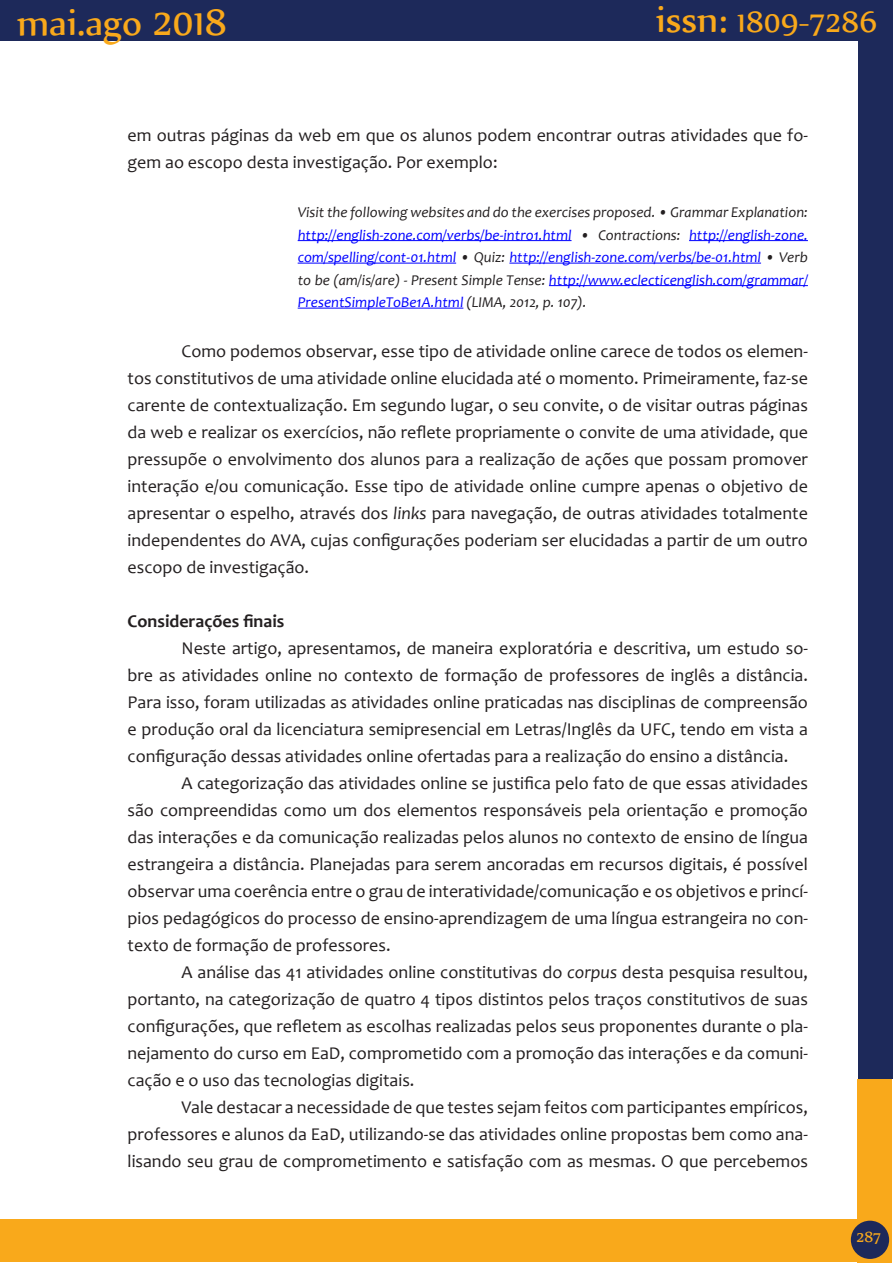
<style>
.page{position:relative;width:893px;height:1263px;background:#fff}
.page>*{position:absolute;margin:0;border:0;box-sizing:border-box;transform-origin:0 0}
.t1{font:45px "Nyala";color:#f9a91b}
.t2{font:36px "Nyala";color:#f9a91b}
.t3{font:18px/27px "Candara";color:#231f20;text-align:justify}
.t4{font:700 18px "Candara";color:#231f20}
.t5{font:18px "Nyala";color:#f9a91b}
.t6{font:italic 15px/22.5px "Candara";color:#00f;text-align:justify}
.s1{font-size:45px}
.s2{color:#231f20}
.s3{font-style:italic}
</style>
<div class="page">
<div style="left:858px;top:0;width:34px;height:1079px;background:#1d295a"></div>
<div style="left:0;top:0;width:890px;height:41px;background:#1d295a"></div>
<div style="left:857px;top:1079px;width:34px;height:184px;background:#f9a91b"></div>
<div style="left:0;top:1219px;width:860px;height:43px;background:#f9a91b"></div>
<div style="left:851px;top:1221px;width:38px;height:38px;background:#1d295a;border-radius:50%"></div>
<hr style="left:298px;top:240px;width:273px;height:1px;background:#00f">
<hr style="left:689px;top:240px;width:119px;height:1px;background:#00f">
<hr style="left:298px;top:263px;width:158px;height:1px;background:#00f">
<hr style="left:509px;top:263px;width:252px;height:1px;background:#00f">
<hr style="left:549px;top:285px;width:259px;height:1px;background:#00f">
<hr style="left:298px;top:308px;width:165px;height:1px;background:#00f">
<h1 class="t1" style="left:17px;top:-6px;width:212px">mai.ago 2018</h1>
<h2 class="t2" style="left:656px;top:0;width:223px"><span class="s1">issn:</span> 1809-7286</h2>
<p class="t3" style="left:128px;top:121px;width:682px">em outras páginas da web em que os alunos podem encontrar outras atividades que fo&shy;gem ao escopo desta investigação. Por exemplo:</p>
<p class="t6" style="left:298px;top:201px;width:512px"><span class="s2">Visit the following websites and do the exercises proposed. • Grammar Explanation: </span>http://english-zone.com/verbs/be-intro1.html <span class="s2">• Contractions:</span> http://english-zone. com/spelling/cont-01.html <span class="s2">• Quiz:</span> http://english-zone.com/verbs/be-01.html <span class="s2">• Verb to be (am/is/are) - Present Simple Tense:</span> http://www.eclecticenglish.com/grammar/ PresentSimpleToBe1A.html <span class="s2">(LIMA, 2012, p. 107).</span></p>
<p class="t3" style="left:128px;top:337px;width:682px;text-indent:54px">Como podemos observar, esse tipo de atividade online carece de todos os elemen&shy;tos constitutivos de uma atividade online elucidada até o momento. Primeiramente, faz-se carente de contextualização. Em segundo lugar, o seu convite, o de visitar outras páginas da web e realizar os exercícios, não reflete propriamente o convite de uma atividade, que pressupõe o envolvimento dos alunos para a realização de ações que possam promover interação e/ou comunicação. Esse tipo de atividade online cumpre apenas o objetivo de apresentar o espelho, através dos <span class="s3">links</span> para navegação, de outras atividades totalmente independentes do AVA, cujas configurações poderiam ser elucidadas a partir de um outro escopo de investigação.</p>
<p class="t4" style="left:128px;top:609px;width:158px">Considerações finais</p>
<p class="t3" style="left:128px;top:634px;width:682px;text-indent:54px">Neste artigo, apresentamos, de maneira exploratória e descritiva, um estudo so&shy;bre as atividades online no contexto de formação de professores de inglês a distância.<br>Para isso, foram utilizadas as atividades online praticadas nas disciplinas de compreensão e produção oral da licenciatura semipresencial em Letras/Inglês da UFC, tendo em vista a configuração dessas atividades online ofertadas para a realização do ensino a distância.</p>
<p class="t3" style="left:128px;top:769px;width:682px;text-indent:54px">A categorização das atividades online se justifica pelo fato de que essas atividades são compreendidas como um dos elementos responsáveis pela orientação e promoção das interações e da comunicação realizadas pelos alunos no contexto de ensino de língua estrangeira a distância. Planejadas para serem ancoradas em recursos digitais, é possível observar uma coerência entre o grau de interatividade/comunicação e os objetivos e princí&shy;pios pedagógicos do processo de ensino-aprendizagem de uma língua estrangeira no con&shy;texto de formação de professores.</p>
<p class="t3" style="left:128px;top:958px;width:682px;text-indent:54px">A análise das 41 atividades online constitutivas do <span class="s3">corpus</span> desta pesquisa resultou, portanto, na categorização de quatro 4 tipos distintos pelos traços constitutivos de suas configurações, que refletem as escolhas realizadas pelos seus proponentes durante o pla&shy;nejamento do curso em EaD, comprometido com a promoção das interações e da comuni&shy;cação e o uso das tecnologias digitais.</p>
<p class="t3" style="left:128px;top:1093px;width:682px;text-indent:54px">Vale destacar a necessidade de que testes sejam feitos com participantes empíricos, professores e alunos da EaD, utilizando-se das atividades online propostas bem como ana&shy;lisando seu grau de comprometimento e satisfação com as mesmas. O que percebemos</p>
<p class="t5" style="left:856px;top:1226px;width:26px">287</p>
</div>
